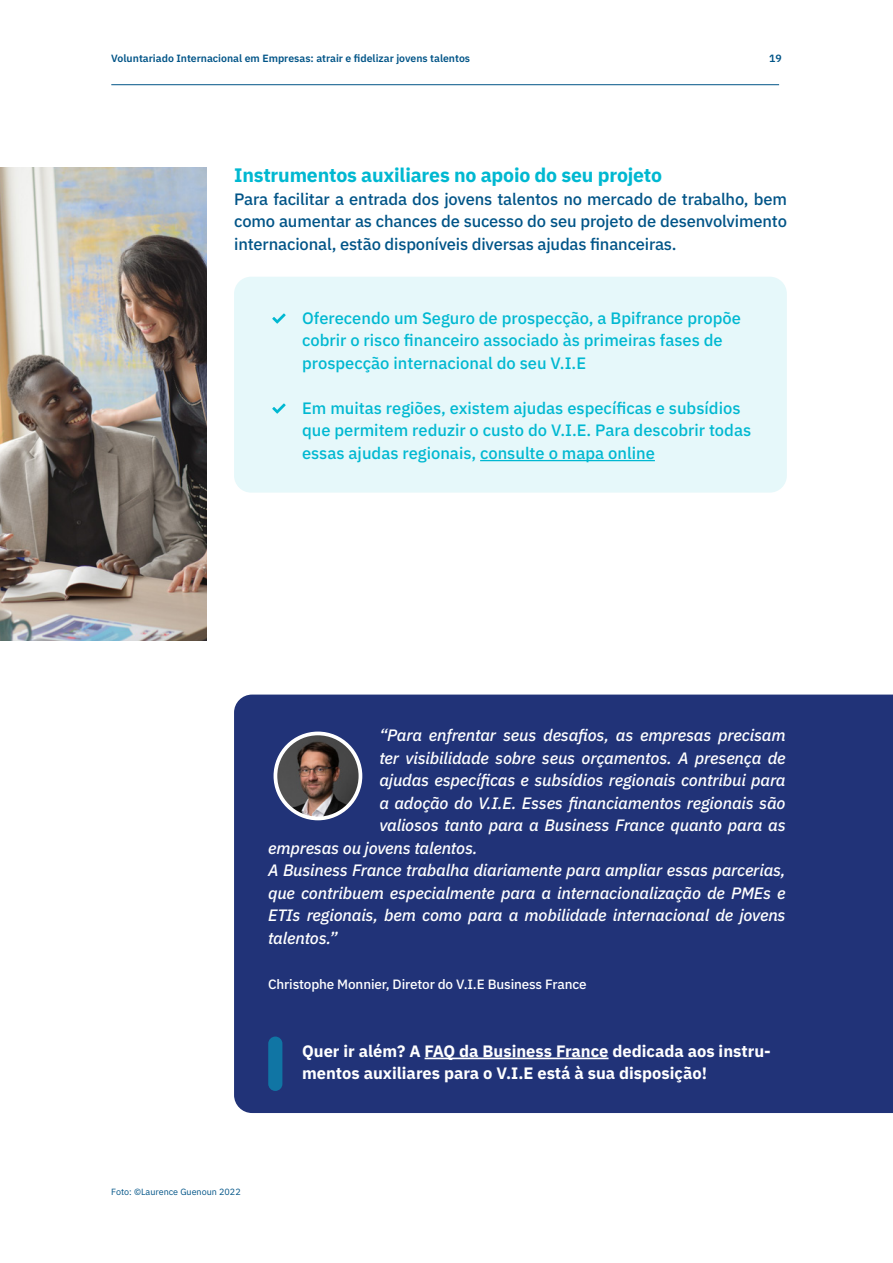
<style>
.page{position:relative;width:893px;height:1263px;background:#fff}
.page>*{position:absolute;margin:0;border:0;box-sizing:border-box;transform-origin:0 0}
.t1{font:700 19.5px "IBM Plex Sans";letter-spacing:-.01em;color:#00b8d1}
.t2{font:italic 500 16.5px/22.5px "IBM Plex Sans";letter-spacing:-.01em;color:#fff;text-align:justify}
.OK_PUCES{font:500 16.5px/22.5px "IBM Plex Sans";color:#00b8d1}
.t3{font:500 16.5px/22.5px "IBM Plex Sans";letter-spacing:-.01em;color:#005487;text-align:justify}
.t4{font:700 16.5px/22.5px "IBM Plex Sans";color:#fff}
.t5{font:500 13.5px "IBM Plex Sans";letter-spacing:-.01em;color:#fff}
.t6{font:600 10.5px "IBM Plex Sans";color:#005487}
.t7{font:9px "IBM Plex Sans";color:#005487}
</style>
<div class="page">
<hr style="left:111px;top:84px;width:668px;height:1px;background:#005487">
<div style="left:234px;top:694px;width:659px;height:419px;background:#213378"></div>
<hr style="left:425px;top:1057px;width:183px;height:2px;background:#fff">
<div style="left:234px;top:277px;width:553px;height:216px;background:#e6f8fa;border-radius:17px"></div>
<hr style="left:480px;top:460px;width:175px;height:1px;background:#00b8d1">
<svg style="left:272px;top:313px;width:14px;height:11px"></svg>
<svg style="left:272px;top:403px;width:14px;height:11px"></svg>
<img style="left:0;top:167px;width:206px;height:473px">
<div style="left:268px;top:1036px;width:14px;height:55px;background:#1075a4;border-radius:7px"></div>
<img style="left:275px;top:733px;width:85px;height:85px;border-radius:43px">
<div style="left:274px;top:731px;width:88px;height:89px;border:4px solid #fff;border-radius:50%"></div>
<p class="t6" style="left:111px;top:50px;width:360px">Voluntariado Internacional em Empresas: atrair e fidelizar jovens talentos</p>
<p class="t6" style="left:769px;top:50px;width:14px">19</p>
<p class="t1" style="left:234px;top:160px;width:429px">Instrumentos auxiliares no apoio do seu projeto</p>
<p class="t3" style="left:234px;top:186px;width:554px">Para facilitar a entrada dos jovens talentos no mercado de trabalho, bem como aumentar as chances de sucesso do seu projeto de desenvolvimento internacional, estão disponíveis diversas ajudas financeiras.</p>
<p class="OK_PUCES" style="left:302px;top:305px;width:440px">Oferecendo um Seguro de prospecção, a Bpifrance propõe cobrir o risco financeiro associado às primeiras fases de prospecção internacional do seu V.I.E</p>
<p class="OK_PUCES" style="left:302px;top:395px;width:451px">Em muitas regiões, existem ajudas específicas e subsídios que permitem reduzir o custo do V.I.E. Para descobrir todas essas ajudas regionais, consulte o mapa online</p>
<p class="t2" style="left:379px;top:723px;width:408px">“Para enfrentar seus desafios, as empresas precisam</p>
<p class="t2" style="left:379px;top:745px;width:408px">ter visibilidade sobre seus orçamentos. A presença de</p>
<p class="t2" style="left:379px;top:768px;width:408px">ajudas específicas e subsídios regionais contribui para</p>
<p class="t2" style="left:379px;top:790px;width:408px">a adoção do V.I.E. Esses financiamentos regionais são</p>
<p class="t2" style="left:379px;top:813px;width:408px">valiosos tanto para a Business France quanto para as</p>
<p class="t2" style="left:268px;top:835px;width:211px">empresas ou jovens talentos.</p>
<p class="t2" style="left:268px;top:858px;width:519px">A Business France trabalha diariamente para ampliar essas parcerias, que contribuem especialmente para a internacionalização de PMEs e ETIs regionais, bem como para a mobilidade internacional de jovens talentos.”</p>
<p class="t5" style="left:268px;top:974px;width:320px">Christophe Monnier, Diretor do V.I.E Business France</p>
<p class="t7" style="left:111px;top:1184px;width:131px">Foto: ©Laurence Guenoun 2022</p>
<p class="t4" style="left:302px;top:1038px;width:470px">Quer ir além? A FAQ da Business France dedicada aos instru&shy;mentos auxiliares para o V.I.E está à sua disposição!</p>
</div>
